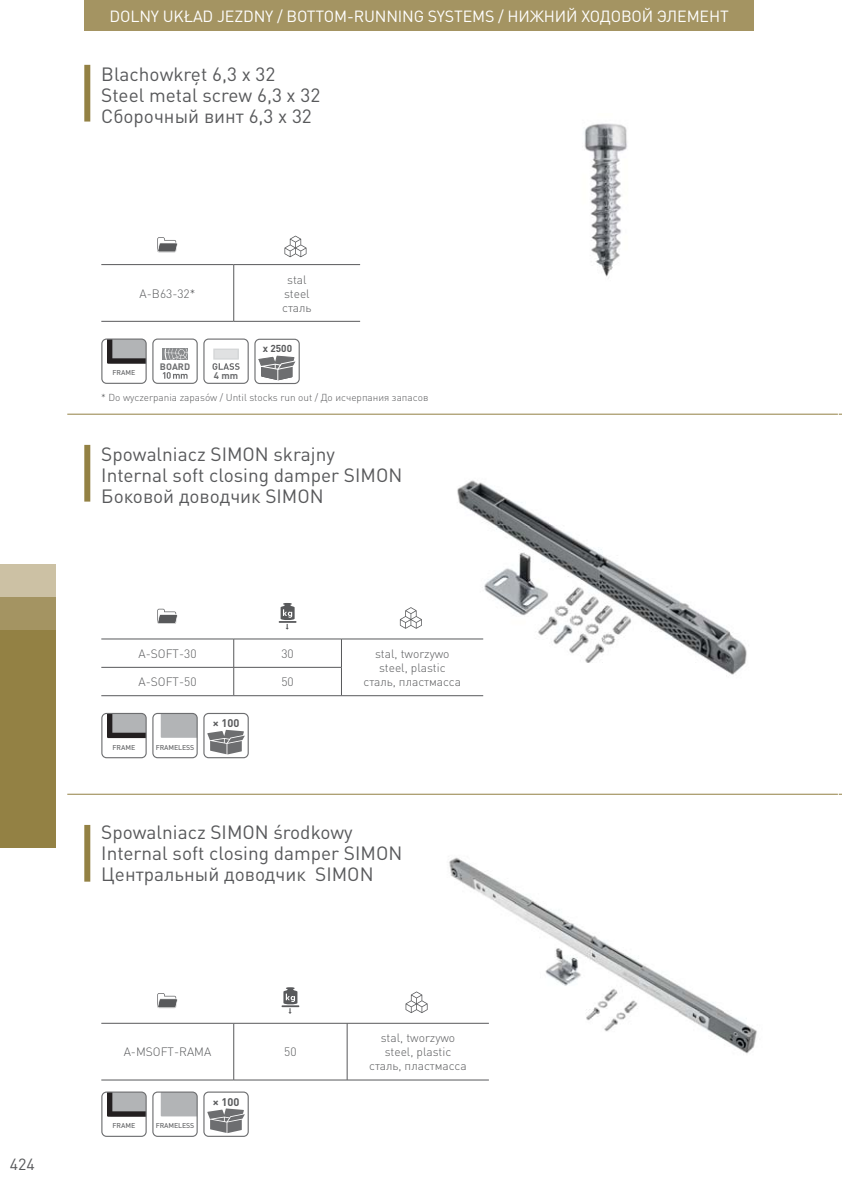
<style>
.page{position:relative;width:842px;height:1191px;background:#fff}
.page>*{position:absolute;margin:0;border:0;box-sizing:border-box;transform-origin:0 0}
.t1{font:19px/21px "DIN Pro";color:#58595b}
.t2{font:16px "DIN Pro";letter-spacing:-.01em;color:#fff}
.t3{font:16px "DIN Pro";color:#58595b}
.t4{font:300 12px/14px "DIN Pro";color:#58595b;text-align:center}
.t5{font:700 11px "DIN Pro";color:#58595b}
.t6{font:300 10px "DIN Pro";color:#58595b}
.t7{font:700 10px "DIN Pro";color:#58595b}
.t8{font:700 9.6px "DIN Pro";color:#6d6e70}
.t9{font:700 9.2px "DIN Pro";color:#6d6e70}
.t10{font:500 7px "DIN Pro";letter-spacing:-.015em;color:#6d6e70}
</style>
<div class="page">
<div style="left:84px;top:0;width:669px;height:31px;background:#a49462"></div>
<div style="left:84px;top:65px;width:6px;height:56px;background:#938144"></div>
<div style="left:84px;top:445px;width:6px;height:56px;background:#938144"></div>
<div style="left:84px;top:824px;width:6px;height:57px;background:#938144"></div>
<hr style="left:67px;top:413px;width:771px;height:1px;background:#938144">
<hr style="left:67px;top:793px;width:771px;height:1px;background:#938144">
<div style="left:0;top:629px;width:56px;height:218px;background:#938144"></div>
<div style="left:0;top:596px;width:56px;height:33px;background:#a49462"></div>
<div style="left:0;top:564px;width:56px;height:32px;background:#ccc1a4"></div>
<img style="left:584px;top:123px;width:43px;height:154px">
<svg style="left:101px;top:338px;width:148px;height:46px"></svg>
<div style="left:254px;top:339px;width:46px;height:45px;border:1px solid #6d6e70;border-radius:5px"></div>
<svg style="left:258px;top:355px;width:38px;height:26px"></svg>
<img style="left:450px;top:480px;width:297px;height:195px">
<svg style="left:101px;top:713px;width:148px;height:45px"></svg>
<svg style="left:101px;top:1091px;width:148px;height:45px"></svg>
<img style="left:440px;top:857px;width:317px;height:197px">
<hr style="left:101px;top:264px;width:133px;height:1px;background:#58595b">
<hr style="left:101px;top:321px;width:133px;height:1px;background:#58595b">
<hr style="left:233px;top:265px;width:1px;height:56px;background:#58595b">
<hr style="left:234px;top:264px;width:126px;height:1px;background:#58595b">
<hr style="left:234px;top:321px;width:126px;height:1px;background:#58595b">
<svg style="left:157px;top:237px;width:21px;height:15px"></svg>
<svg style="left:284px;top:236px;width:22px;height:21px"></svg>
<hr style="left:101px;top:638px;width:133px;height:1px;background:#58595b">
<hr style="left:234px;top:638px;width:107px;height:1px;background:#58595b">
<hr style="left:341px;top:638px;width:142px;height:1px;background:#58595b">
<hr style="left:101px;top:667px;width:133px;height:1px;background:#58595b">
<hr style="left:101px;top:695px;width:133px;height:1px;background:#58595b">
<svg style="left:233px;top:639px;width:1px;height:56px"></svg>
<hr style="left:234px;top:667px;width:107px;height:1px;background:#58595b">
<hr style="left:234px;top:695px;width:107px;height:1px;background:#58595b">
<svg style="left:341px;top:639px;width:1px;height:56px"></svg>
<hr style="left:341px;top:695px;width:142px;height:1px;background:#58595b">
<svg style="left:157px;top:608px;width:21px;height:15px"></svg>
<svg style="left:279px;top:603px;width:17px;height:26px"></svg>
<svg style="left:400px;top:607px;width:22px;height:21px"></svg>
<hr style="left:101px;top:1022px;width:133px;height:1px;background:#58595b">
<hr style="left:101px;top:1079px;width:133px;height:1px;background:#58595b">
<hr style="left:233px;top:1023px;width:1px;height:56px;background:#58595b">
<hr style="left:234px;top:1022px;width:113px;height:1px;background:#58595b">
<hr style="left:234px;top:1079px;width:113px;height:1px;background:#58595b">
<hr style="left:347px;top:1023px;width:1px;height:56px;background:#58595b">
<hr style="left:347px;top:1022px;width:142px;height:1px;background:#58595b">
<hr style="left:347px;top:1079px;width:142px;height:1px;background:#58595b">
<svg style="left:157px;top:993px;width:21px;height:15px"></svg>
<svg style="left:281px;top:987px;width:18px;height:26px"></svg>
<svg style="left:405px;top:991px;width:23px;height:22px"></svg>
<p class="t3" style="left:10px;top:1158px;width:27px">424</p>
<p class="t2" style="left:110px;top:10px;width:621px">DOLNY UKŁAD JEZDNY / BOTTOM-RUNNING SYSTEMS / НИЖНИЙ ХОДОВОЙ ЭЛЕМЕНТ</p>
<p class="t1" style="left:101px;top:66px;width:220px">Blachowkręt 6,3 x 32<br>Steel metal screw 6,3 x 32<br>Сборочный винт 6,3 x 32</p>
<p class="t4" style="left:140px;top:288px;width:57px">A-B63-32*</p>
<p class="t10" style="left:113px;top:369px;width:24px">FRAME</p>
<p class="t9" style="left:160px;top:363px;width:32px">BOARD</p>
<p class="t8" style="left:214px;top:372px;width:26px">4 mm</p>
<p class="t4" style="left:282px;top:274px;width:31px">stal steel сталь</p>
<p class="t7" style="left:263px;top:344px;width:31px">x 2500</p>
<p class="t6" style="left:101px;top:394px;width:328px">* Do wyczerpania zapasów / Until stocks run out / До исчерпания запасов</p>
<p class="t1" style="left:101px;top:446px;width:302px">Spowalniacz SIMON skrajny<br>Internal soft closing damper SIMON<br>Боковой доводчик SIMON</p>
<p class="t4" style="left:138px;top:648px;width:60px">A-SOFT-30</p>
<p class="t4" style="left:281px;top:648px;width:14px">30</p>
<p class="t4" style="left:375px;top:648px;width:76px">stal, tworzywo steel, plastic</p>
<p class="t4" style="left:138px;top:676px;width:60px">A-SOFT-50</p>
<p class="t4" style="left:281px;top:676px;width:14px">50</p>
<p class="t4" style="left:364px;top:676px;width:99px">сталь, пластмасса</p>
<p class="t10" style="left:113px;top:743px;width:24px">FRAME</p>
<p class="t10" style="left:156px;top:743px;width:40px">FRAMELESS</p>
<p class="t5" style="left:213px;top:718px;width:28px">× 100</p>
<p class="t1" style="left:101px;top:824px;width:302px">Spowalniacz SIMON środkowy<br>Internal soft closing damper SIMON<br>Центральный доводчик SIMON</p>
<p class="t4" style="left:124px;top:1046px;width:89px">A-MSOFT-RAMA</p>
<p class="t4" style="left:284px;top:1046px;width:14px">50</p>
<p class="t10" style="left:113px;top:1121px;width:24px">FRAME</p>
<p class="t10" style="left:156px;top:1121px;width:40px">FRAMELESS</p>
<p class="t5" style="left:213px;top:1097px;width:28px">× 100</p>
<p class="t4" style="left:369px;top:1032px;width:99px">stal, tworzywo steel, plastic сталь, пластмасса</p>
</div>
